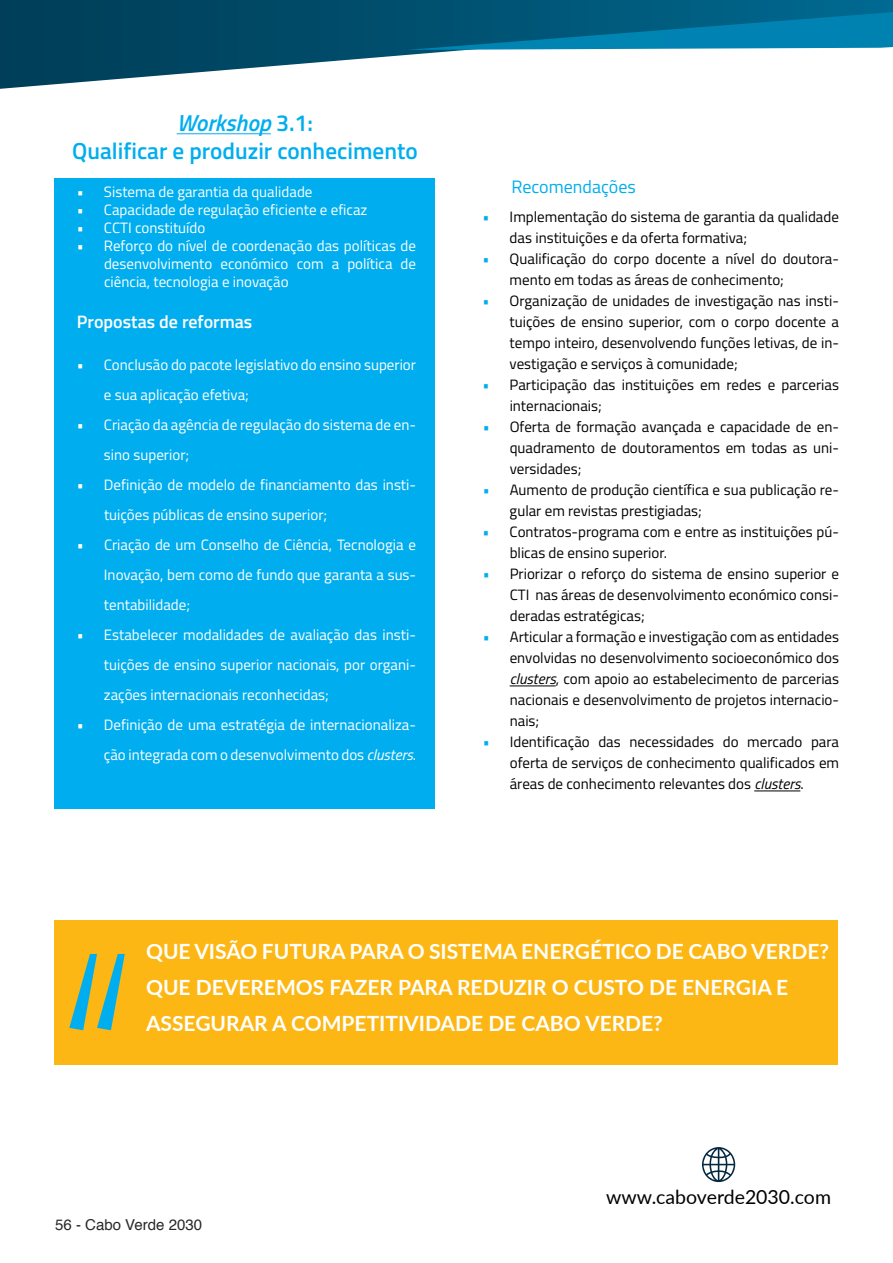
<style>
.page{position:relative;width:893px;height:1263px;background:#fff}
.page>*{position:absolute;margin:0;border:0;box-sizing:border-box;transform-origin:0 0}
.t1{font:600 23.25px/27.9px "Titillium";color:#00aeef;text-align:center}
.t2{font:700 21px "Lato";color:#fff}
.t3{font:19.5px "Lato";color:#000}
.t4{font:600 18px "Titillium";color:#fff}
.t5{font:18px "Titillium";color:#00aeef}
.t6{font:15px/21px "Titillium";color:#000}
.t7{font:15px/30px "Titillium";color:#fff}
.t8{font:15px "Helvetica";color:#292829}
.s1{font-style:italic}
.s2{color:#00aeef}
</style>
<div class="page">
<svg style="left:0;top:0;width:465px;height:89px"></svg>
<svg style="left:407px;top:0;width:486px;height:50px;background:#056b91"></svg>
<div style="left:55px;top:178px;width:380px;height:630px;background:#00aeef"></div>
<hr style="left:510px;top:686px;width:46px;height:1px;background:#000">
<hr style="left:754px;top:791px;width:46px;height:1px;background:#000">
<hr style="left:177px;top:133px;width:94px;height:1px;background:#00aeef">
<div style="left:54px;top:920px;width:784px;height:144px;background:#fdb714"></div>
<svg style="left:69px;top:954px;width:56px;height:76px"></svg>
<svg style="left:702px;top:1147px;width:33px;height:35px"></svg>
<h1 class="t1" style="left:72px;top:108px;width:347px"><span class="s1">Workshop</span> 3.1:<br>Qualificar e produzir conhecimento</h1>
<p class="t7" style="left:77px;top:176px;width:237px">• Sistema de garantia da qualidade</p>
<p class="t7" style="left:77px;top:194px;width:292px">• Capacidade de regulação eficiente e eficaz</p>
<p class="t7" style="left:77px;top:212px;width:130px">• CCTI constituído</p>
<p class="t7" style="left:104px;top:236px;width:314px;line-height:18px;text-align:justify;text-indent:-27px">• Reforço do nível de coordenação das políticas de desenvolvimento económico com a política de ciência, tecnologia e inovação</p>
<p class="t4" style="left:77px;top:308px;width:177px">Propostas de reformas</p>
<p class="t7" style="left:104px;top:349px;width:314px;text-indent:-27px">• Conclusão do pacote legislativo do ensino superior e sua aplicação efetiva;</p>
<p class="t7" style="left:104px;top:409px;width:314px;text-indent:-27px">• Criação da agência de regulação do sistema de en&shy;sino superior;</p>
<p class="t7" style="left:104px;top:469px;width:314px;text-indent:-27px">• Definição de modelo de financiamento das insti&shy;tuições públicas de ensino superior;</p>
<p class="t7" style="left:104px;top:529px;width:314px;text-align:justify;text-indent:-27px">• Criação de um Conselho de Ciência, Tecnologia e Inovação, bem como de fundo que garanta a sus&shy;tentabilidade;</p>
<p class="t7" style="left:104px;top:619px;width:314px;text-align:justify;text-indent:-27px">• Estabelecer modalidades de avaliação das insti&shy;tuições de ensino superior nacionais, por organi&shy;zações internacionais reconhecidas;</p>
<p class="t7" style="left:77px;top:709px;width:341px;text-align:right">• Definição de uma estratégia de internacionaliza&shy;ção integrada com o desenvolvimento dos <span class="s1">clusters</span>.</p>
<p class="t5" style="left:512px;top:174px;width:126px">Recomendações</p>
<p class="t6" style="left:510px;top:206px;width:331px;text-indent:-27px"><span class="s2">•</span> Implementação do sistema de garantia da qualidade das instituições e da oferta formativa;</p>
<p class="t6" style="left:510px;top:248px;width:331px;text-indent:-27px"><span class="s2">•</span> Qualificação do corpo docente a nível do doutora&shy;mento em todas as áreas de conhecimento;</p>
<p class="t6" style="left:510px;top:290px;width:331px;text-align:justify;text-indent:-27px"><span class="s2">•</span> Organização de unidades de investigação nas insti&shy;tuições de ensino superior, com o corpo docente a tempo inteiro, desenvolvendo funções letivas, de in&shy;vestigação e serviços à comunidade;</p>
<p class="t6" style="left:510px;top:374px;width:331px;text-indent:-27px"><span class="s2">•</span> Participação das instituições em redes e parcerias internacionais;</p>
<p class="t6" style="left:510px;top:416px;width:331px;text-align:justify;text-indent:-27px"><span class="s2">•</span> Oferta de formação avançada e capacidade de en&shy;quadramento de doutoramentos em todas as uni&shy;versidades;</p>
<p class="t6" style="left:510px;top:479px;width:331px;text-indent:-27px"><span class="s2">•</span> Aumento de produção científica e sua publicação re&shy;gular em revistas prestigiadas;</p>
<p class="t6" style="left:510px;top:521px;width:331px;text-indent:-27px"><span class="s2">•</span> Contratos-programa com e entre as instituições pú&shy;blicas de ensino superior.</p>
<p class="t6" style="left:510px;top:563px;width:331px;text-align:justify;text-indent:-27px"><span class="s2">•</span> Priorizar o reforço do sistema de ensino superior e CTI nas áreas de desenvolvimento económico consi&shy;deradas estratégicas;</p>
<p class="t6" style="left:510px;top:626px;width:331px;text-align:justify;text-indent:-27px"><span class="s2">•</span> Articular a formação e investigação com as entidades envolvidas no desenvolvimento socioeconómico dos <span class="s1">clusters</span>, com apoio ao estabelecimento de parcerias nacionais e desenvolvimento de projetos internacio&shy;nais;</p>
<p class="t6" style="left:510px;top:731px;width:331px;text-align:justify;text-indent:-27px"><span class="s2">•</span> Identificação das necessidades do mercado para oferta de serviços de conhecimento qualificados em áreas de conhecimento relevantes dos <span class="s1">clusters</span>.</p>
<h2 class="t2" style="left:146px;top:935px;width:218px">QUE VISÃO FUTURA PARA</h2>
<h2 class="t2" style="left:408px;top:935px;width:55px">O SISTEMA</h2>
<h2 class="t2" style="left:521px;top:935px;width:15px">ENER</h2>
<h2 class="t2" style="left:575px;top:935px;width:256px">GÉTICO DE CABO VERDE?</h2>
<h2 class="t2" style="left:146px;top:971px;width:81px">QUE DEVEREMOS</h2>
<h2 class="t2" style="left:329px;top:971px;width:83px">FAZER PARA</h2>
<h2 class="t2" style="left:457px;top:971px;width:161px">REDUZIR O CUSTO</h2>
<h2 class="t2" style="left:649px;top:971px;width:48px">DE ENER</h2>
<h2 class="t2" style="left:736px;top:971px;width:52px">GIA E</h2>
<h2 class="t2" style="left:146px;top:1007px;width:14px">ASSE</h2>
<h2 class="t2" style="left:195px;top:1007px;width:46px">GURAR</h2>
<h2 class="t2" style="left:272px;top:1007px;width:35px">A COMPET</h2>
<h2 class="t2" style="left:379px;top:1007px;width:285px">ITIVIDADE DE CABO VERDE?</h2>
<p class="t8" style="left:55px;top:1213px;width:148px">56 - Cabo Verde 2030</p>
<h3 class="t3" style="left:606px;top:1183px;width:226px">www.caboverde2030.com</h3>
</div>
